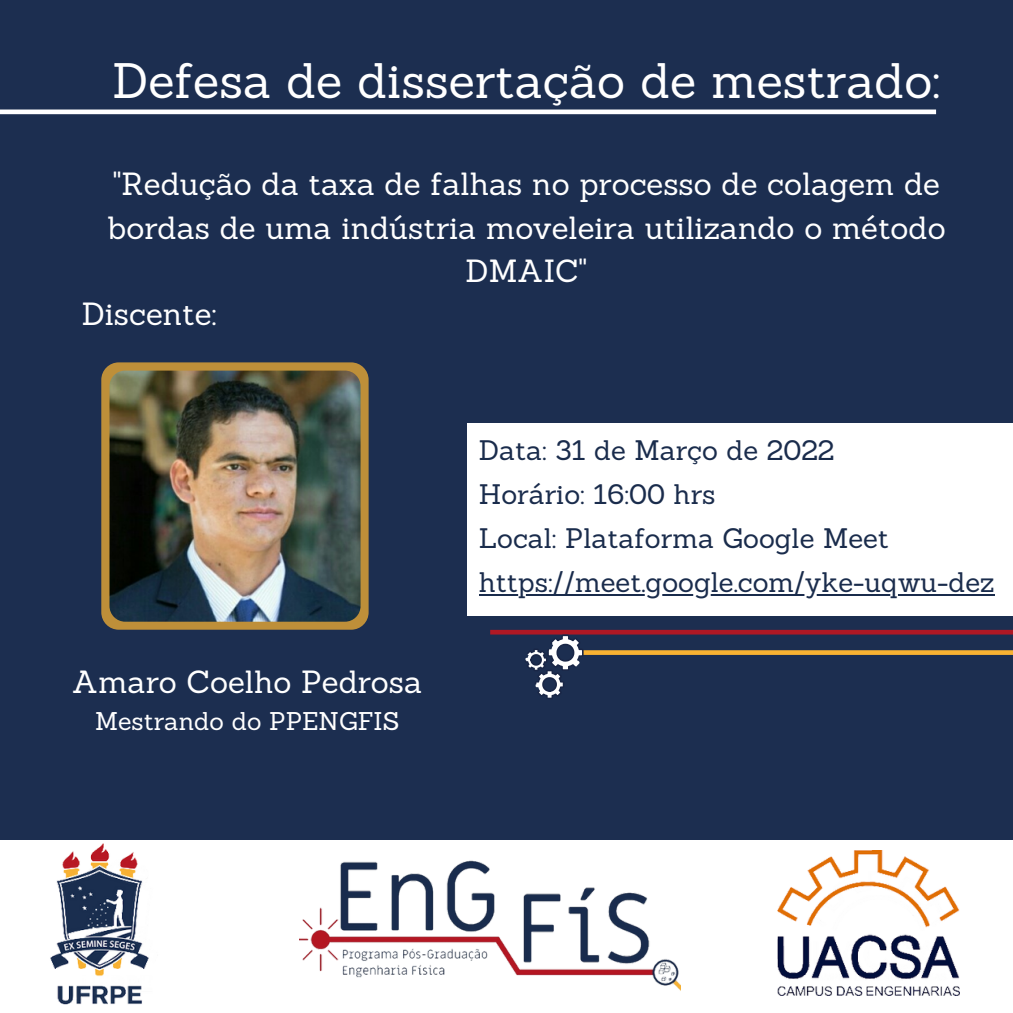
<style>
.page{position:relative;width:1013px;height:1013px;background:#fff}
.page>*{position:absolute;margin:0;border:0;box-sizing:border-box;transform-origin:0 0}
.t1{font:48.5px "Sanchez";color:#fff}
.t2{font:31.25px/43.1px "Sanchez";color:#fff;text-align:center}
.t3{font:27.5px "Sanchez";color:#1a2c4c}
.t4{font:25px "Sanchez";color:#fff}
</style>
<div class="page">
<div style="left:0;top:0;width:1012px;height:1012px;background:#1c2e50"></div>
<div style="left:467px;top:423px;width:545px;height:192px;background:#fff"></div>
<div style="left:0;top:839px;width:1012px;height:173px;background:#fff"></div>
<hr style="left:490px;top:630px;width:522px;height:4px;background:#af1824">
<div style="left:582px;top:650px;width:430px;height:5px;background:#f8b232"></div>
<img style="left:777px;top:850px;width:182px;height:145px">
<img style="left:299px;top:860px;width:382px;height:131px">
<img style="left:49px;top:839px;width:104px;height:166px">
<svg style="left:524px;top:634px;width:59px;height:64px"></svg>
<div style="left:0;top:109px;width:936px;height:5px;background:#fff"></div>
<div style="left:101px;top:362px;width:267px;height:267px;background:linear-gradient(to right,#be8f39,#bc8e39);border-radius:17px"></div>
<img style="left:109px;top:370px;width:251px;height:251px;border-radius:16px">
<hr style="left:479px;top:594px;width:515px;height:2px;background:#1a2c4c">
<p class="t1" style="left:112px;top:50px;width:829px">Defesa de dissertação de mestrado:</p>
<p class="t2" style="left:107px;top:162px;width:840px">"Redução da taxa de falhas no processo de colagem de bordas de uma indústria moveleira utilizando o método<br>DMAIC"</p>
<p class="t2" style="left:82px;top:292px;width:137px">Discente:</p>
<p class="t2" style="left:72px;top:660px;width:351px">Amaro Coelho Pedrosa</p>
<p class="t4" style="left:95px;top:704px;width:306px">Mestrando do PPENGFIS</p>
<p class="t3" style="left:479px;top:432px;width:357px">Data: 31 de Março de 2022</p>
<p class="t3" style="left:479px;top:476px;width:238px">Horário: 16:00 hrs</p>
<p class="t3" style="left:479px;top:520px;width:411px">Local: Plataforma Google Meet</p>
<p class="t3" style="left:479px;top:564px;width:517px">https://meet.google.com/yke-uqwu-dez</p>
</div>
